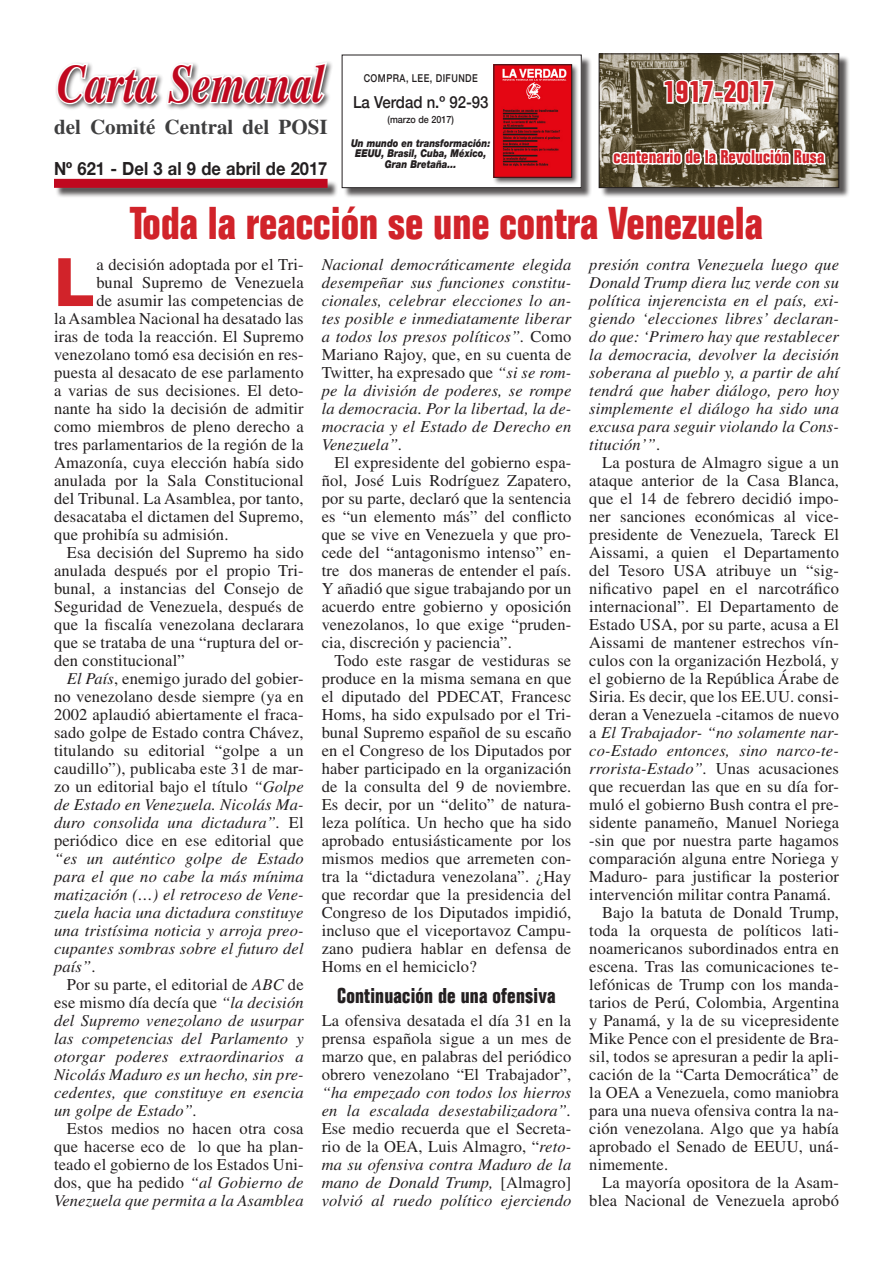
<style>
.page{position:relative;width:893px;height:1263px;background:#fff}
.page>*{position:absolute;margin:0;border:0;box-sizing:border-box;transform-origin:0 0}
.t1{font:800 66.9px "Helvetica Neue LT Std";color:#d1232a}
.t2{font:italic 700 54px "Times LT Std";color:#c0081f;scale:.8 1}
.Título_cara_A{font:700 condensed 45px "Folio Std";color:#d1232a}
.Título_cara_A-2{font:700 condensed 30px "Folio Std";color:#d1232a}
.t3{font:700 condensed 21px "Folio Std";letter-spacing:.01em;color:#231f20}
.t4{font:700 21px "Times LT Std";color:#3e3e3f}
.t5{font:700 18.15px "Helvetica Neue LT Std";color:#231f20;scale:.91 1}
.Título_cara_A-3{font:700 condensed 18px "Folio Std";letter-spacing:.01em;color:#d1232a}
.t6{font:16.5px/18px "Times LT Std";letter-spacing:.01em;color:#231f20;text-align:justify}
.t7{font:italic 16.5px/18px "Times LT Std";letter-spacing:.01em;color:#231f20;text-align:justify}
.t8{font:500 16.5px "Helvetica Neue";color:#231f20;scale:.91 1}
.t9{font:italic 900 10.8px/10.8px "Helvetica Neue LT Std";color:#231f20;text-align:center;scale:.83 1}
.t10{font:500 10.8px "Helvetica Neue";letter-spacing:.05em;color:#231f20;scale:.83 1}
.t11{font:500 9.9px "Helvetica Neue";color:#231f20;scale:.91 1}
.s1{font-style:normal}
.s2{font-style:italic}
</style>
<div class="page">
<div style="left:55px;top:60px;width:278px;height:51px;background:#231f20;opacity:.75"></div>
<svg style="left:55px;top:60px;width:274px;height:46px"></svg>
<div style="left:55px;top:180px;width:283px;height:18px;background:#231f20;opacity:.75"></div>
<div style="left:54px;top:179px;width:274px;height:9px;background:#c0081f"></div>
<div style="left:600px;top:55px;width:250px;height:144px;background:#231f20;opacity:.75"></div>
<img style="left:601px;top:56px;width:236px;height:130px">
<div style="left:599px;top:54px;width:240px;height:134px;border:1px solid #231f20"></div>
<div style="left:343px;top:56px;width:249px;height:142px;background:#231f20;opacity:.75"></div>
<div style="left:342px;top:55px;width:239px;height:133px;background:#fff"></div>
<div style="left:342px;top:55px;width:239px;height:133px;border:1px solid #231f20"></div>
<div style="left:492px;top:63px;width:87px;height:122px;background:#231f20;opacity:.75"></div>
<img style="left:496px;top:67px;width:74px;height:108px">
<div style="left:494px;top:65px;width:78px;height:112px;border:1px solid #231f20"></div>
<svg style="left:662px;top:78px;width:54px;height:28px"></svg>
<div style="left:714px;top:91px;width:10px;height:7px;border:3px solid #fff"></div>
<svg style="left:722px;top:78px;width:54px;height:28px"></svg>
<svg style="left:611px;top:141px;width:217px;height:58px"></svg>
<p class="t2" style="left:57px;top:52px;width:336px">Carta Semanal</p>
<p class="t4" style="left:54px;top:114px;width:275px">del Comité Central del POSI</p>
<p class="t5" style="left:54px;top:157px;width:302px">Nº 621 - Del 3 al 9 de abril de 2017</p>
<p class="t10" style="left:364px;top:70px;width:139px">COMPRA, LEE, DIFUNDE</p>
<p class="t8" style="left:353px;top:89px;width:150px">La Verdad n.º 92-93</p>
<p class="t11" style="left:388px;top:111px;width:74px">(marzo de 2017)</p>
<p class="t9" style="left:351px;top:137px;width:169px">Un mundo en transformación:<br>EEUU, Brasil, Cuba, México,<br>Gran Bretaña...</p>
<p class="Título_cara_A-2" style="left:663px;top:75px;width:113px">1917-2017</p>
<p class="Título_cara_A-3" style="left:613px;top:147px;width:212px">centenario de la Revolución Rusa</p>
<p class="Título_cara_A" style="left:130px;top:199px;width:635px">Toda la reacción se une contra Venezuela</p>
<p class="t1" style="left:54px;top:242px;width:42px">L</p>
<p class="t6" style="left:97px;top:255px;width:209px">a decisión adoptada por el Tri-</p>
<p class="t6" style="left:97px;top:273px;width:209px">bunal Supremo de Venezuela</p>
<p class="t6" style="left:97px;top:291px;width:209px">de asumir las competencias de</p>
<p class="t6" style="left:54px;top:309px;width:251px">la Asamblea Nacional ha desatado las</p>
<p class="t6" style="left:54px;top:327px;width:251px">iras de toda la reacción. El Supremo</p>
<p class="t6" style="left:54px;top:345px;width:251px">venezolano tomó esa decisión en res-</p>
<p class="t6" style="left:54px;top:363px;width:251px">puesta al desacato de ese parlamento</p>
<p class="t6" style="left:54px;top:381px;width:251px">a varias de sus decisiones. El deto-</p>
<p class="t6" style="left:54px;top:399px;width:251px">nante ha sido la decisión de admitir</p>
<p class="t6" style="left:54px;top:417px;width:251px">como miembros de pleno derecho a</p>
<p class="t6" style="left:54px;top:435px;width:251px">tres parlamentarios de la región de la</p>
<p class="t6" style="left:54px;top:453px;width:251px">Amazonía, cuya elección había sido</p>
<p class="t6" style="left:54px;top:471px;width:251px">anulada por la Sala Constitucional</p>
<p class="t6" style="left:54px;top:489px;width:251px">del Tribunal. La Asamblea, por tanto,</p>
<p class="t6" style="left:54px;top:507px;width:251px">desacataba el dictamen del Supremo,</p>
<p class="t6" style="left:54px;top:525px;width:176px">que prohibía su admisión.</p>
<p class="t6" style="left:54px;top:543px;width:251px;text-indent:13px">Esa decisión del Supremo ha sido anulada después por el propio Tri&shy;bunal, a instancias del Consejo de Seguridad de Venezuela, después de que la fiscalía venezolana declarara que se trataba de una “ruptura del or&shy;den constitucional”</p>
<p class="t7" style="left:54px;top:670px;width:251px;text-indent:13px">El País<span class="s1">, enemigo jurado del gobier&shy;no venezolano desde siempre (ya en 2002 aplaudió abiertamente el fraca&shy;sado golpe de Estado contra Chávez, titulando su editorial “golpe a un caudillo”), publicaba este 31 de mar&shy;zo un editorial bajo el título</span> “Golpe de Estado en Venezuela. Nicolás Ma&shy;duro consolida una dictadura”. <span class="s1">El periódico dice en ese editorial que </span>“es un auténtico golpe de Estado para el que no cabe la más mínima matización (…) el retroceso de Vene&shy;zuela hacia una dictadura constituye una tristísima noticia y arroja preo&shy;cupantes sombras sobre el futuro del país”<span class="s1">.</span></p>
<p class="t7" style="left:54px;top:976px;width:251px;text-indent:13px"><span class="s1">Por su parte, el editorial de</span> ABC <span class="s1">de ese mismo día decía que</span> “la decisión del Supremo venezolano de usurpar las competencias del Parlamento y otorgar poderes extraordinarios a Nicolás Maduro es un hecho, sin pre&shy;cedentes, que constituye en esencia un golpe de Estado”.</p>
<p class="t6" style="left:54px;top:1119px;width:251px;text-indent:13px">Estos medios no hacen otra cosa que hacerse eco de lo que ha plan&shy;teado el gobierno de los Estados Uni&shy;dos, que ha pedido <span class="s2">“al Gobierno de Venezuela que permita a la Asamblea</span></p>
<p class="t7" style="left:322px;top:256px;width:251px">Nacional democráticamente elegida desempeñar sus funciones constitu&shy;cionales, celebrar elecciones lo an&shy;tes posible e inmediatamente liberar a todos los presos políticos”. <span class="s1">Como Mariano Rajoy, que, en su cuenta de Twitter, ha expresado que</span> “si se rom&shy;pe la división de poderes, se rompe la democracia. Por la libertad, la de&shy;mocracia y el Estado de Derecho en Venezuela”.</p>
<p class="t6" style="left:322px;top:453px;width:251px;text-indent:13px">El expresidente del gobierno espa&shy;ñol, José Luis Rodríguez Zapatero, por su parte, declaró que la sentencia es “un elemento más” del conflicto que se vive en Venezuela y que pro&shy;cede del “antagonismo intenso” en&shy;tre dos maneras de entender el país.<br>Y añadió que sigue trabajando por un acuerdo entre gobierno y oposición venezolanos, lo que exige “pruden&shy;cia, discreción y paciencia”.</p>
<p class="t6" style="left:322px;top:651px;width:251px;text-indent:13px">Todo este rasgar de vestiduras se produce en la misma semana en que el diputado del PDECAT, Francesc Homs, ha sido expulsado por el Tri&shy;bunal Supremo español de su escaño en el Congreso de los Diputados por haber participado en la organización de la consulta del 9 de noviembre.<br>Es decir, por un “delito” de natura&shy;leza política. Un hecho que ha sido aprobado entusiásticamente por los mismos medios que arremeten con&shy;tra la “dictadura venezolana”. ¿Hay que recordar que la presidencia del Congreso de los Diputados impidió, incluso que el viceportavoz Campu&shy;zano pudiera hablar en defensa de Homs en el hemiciclo?</p>
<p class="t3" style="left:337px;top:984px;width:220px">Continuación de una ofensiva</p>
<p class="t6" style="left:322px;top:1011px;width:251px">La ofensiva desatada el día 31 en la prensa española sigue a un mes de marzo que, en palabras del periódico obrero venezolano “El Trabajador”, <span class="s2">“ha empezado con todos los hierros en la escalada desestabilizadora”.<br></span>Ese medio recuerda que el Secreta&shy;rio de la OEA, Luis Almagro, “<span class="s2">reto&shy;ma su ofensiva contra Maduro de la mano de Donald Trump,</span> [Almagro] <span class="s2">volvió al ruedo político ejerciendo</span></p>
<p class="t7" style="left:589px;top:256px;width:251px">presión contra Venezuela luego que Donald Trump diera luz verde con su política injerencista en el país, exi&shy;giendo ‘elecciones libres’ declaran&shy;do que: ‘Primero hay que restablecer la democracia, devolver la decisión soberana al pueblo y, a partir de ahí tendrá que haber diálogo, pero hoy simplemente el diálogo ha sido una excusa para seguir violando la Cons&shy;titución’”<span class="s1">.</span></p>
<p class="t6" style="left:589px;top:453px;width:251px;text-indent:13px">La postura de Almagro sigue a un ataque anterior de la Casa Blanca, que el 14 de febrero decidió impo&shy;ner sanciones económicas al vice&shy;presidente de Venezuela, Tareck El Aissami, a quien el Departamento del Tesoro USA atribuye un “sig&shy;nificativo papel en el narcotráfico internacional”. El Departamento de Estado USA, por su parte, acusa a El Aissami de mantener estrechos vín&shy;culos con la organización Hezbolá, y el gobierno de la República Árabe de Siria. Es decir, que los EE.UU. consi&shy;deran a Venezuela -citamos de nuevo a <span class="s2">El Trabajador- “no solamente nar&shy;co-Estado entonces, sino narco-te&shy;rrorista-Estado”.</span> Unas acusaciones que recuerdan las que en su día for&shy;muló el gobierno Bush contra el pre&shy;sidente panameño, Manuel Noriega -sin que por nuestra parte hagamos comparación alguna entre Noriega y Maduro- para justificar la posterior intervención militar contra Panamá.</p>
<p class="t6" style="left:589px;top:903px;width:251px;text-indent:13px">Bajo la batuta de Donald Trump, toda la orquesta de políticos lati&shy;noamericanos subordinados entra en escena. Tras las comunicaciones te&shy;lefónicas de Trump con los manda&shy;tarios de Perú, Colombia, Argentina y Panamá, y la de su vicepresidente Mike Pence con el presidente de Bra&shy;sil, todos se apresuran a pedir la apli&shy;cación de la “Carta Democrática” de la OEA a Venezuela, como maniobra para una nueva ofensiva contra la na&shy;ción venezolana. Algo que ya había aprobado el Senado de EEUU, uná&shy;nimemente.</p>
<p class="t6" style="left:589px;top:1173px;width:251px;text-align:right">La mayoría opositora de la Asam&shy;blea Nacional de Venezuela aprobó</p>
</div>
